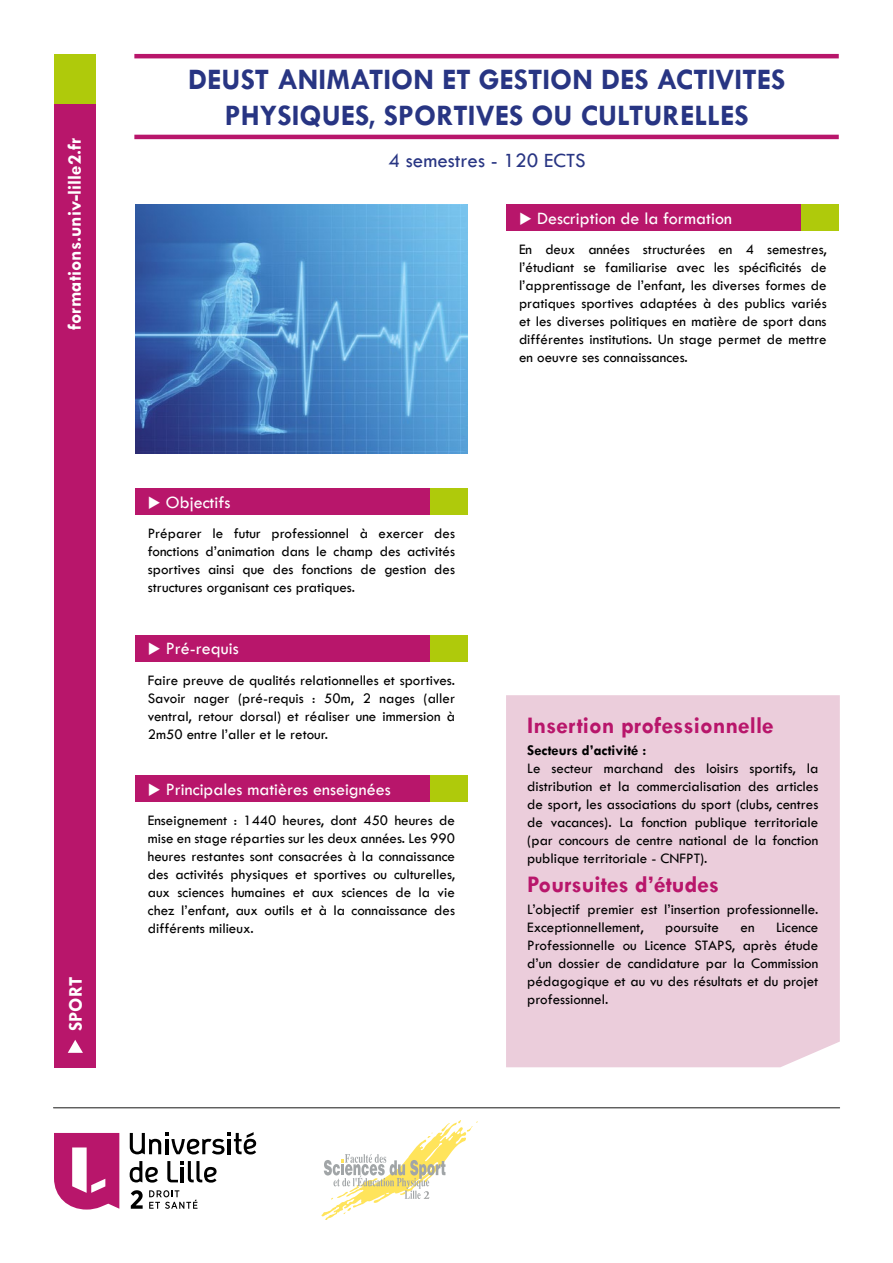
<style>
.page{position:relative;width:893px;height:1263px;background:#fff}
.page>*{position:absolute;margin:0;border:0;box-sizing:border-box;transform-origin:0 0}
.t1{font:700 30px/36px "Tw Cen";color:#283583;text-align:center}
.t2{font:700 24px "Tw Cen";color:#b8166b}
.t3{font:21px "Tw Cen";color:#283583}
.t4{font:700 19.5px "Tw Cen";color:#fff}
.t5{font:18px "Tw Cen";color:#fff}
.t6{font:15px/18px "Tw Cen";color:#000;text-align:justify}
.t7{font:700 15px "Tw Cen";color:#000}
</style>
<div class="page">
<div style="left:54px;top:55px;width:42px;height:49px;background:#afca0b"></div>
<div style="left:54px;top:104px;width:42px;height:963px;background:#b8166b"></div>
<svg style="left:68px;top:1040px;width:15px;height:13px"></svg>
<div style="left:506px;top:695px;width:334px;height:372px;background:#ebcddb"></div>
<hr style="left:134px;top:54px;width:705px;height:4px;background:#b8166b">
<hr style="left:134px;top:135px;width:705px;height:4px;background:#b8166b">
<div style="left:429px;top:775px;width:39px;height:26px;background:#afca0b"></div>
<div style="left:135px;top:775px;width:294px;height:26px;background:#b8166b"></div>
<div style="left:800px;top:205px;width:39px;height:26px;background:#afca0b"></div>
<div style="left:506px;top:205px;width:294px;height:26px;background:#b8166b"></div>
<div style="left:429px;top:488px;width:39px;height:27px;background:#afca0b"></div>
<div style="left:135px;top:488px;width:294px;height:27px;background:#b8166b"></div>
<div style="left:429px;top:635px;width:39px;height:26px;background:#afca0b"></div>
<div style="left:135px;top:635px;width:294px;height:26px;background:#b8166b"></div>
<img style="left:135px;top:205px;width:333px;height:249px">
<svg style="left:321px;top:1120px;width:157px;height:100px"></svg>
<hr style="left:53px;top:1107px;width:787px;height:1px;background:#575756">
<svg style="left:149px;top:1190px;width:48px;height:19px"></svg>
<svg style="left:131px;top:1190px;width:12px;height:19px"></svg>
<svg style="left:54px;top:1133px;width:65px;height:76px"></svg>
<svg style="left:130px;top:1161px;width:28px;height:21px"></svg>
<svg style="left:167px;top:1161px;width:50px;height:21px"></svg>
<svg style="left:130px;top:1132px;width:126px;height:22px"></svg>
<h3 class="t4" style="left:63px;top:330px;width:194px;rotate:-90deg">formations.univ-lille2.fr</h3>
<h3 class="t4" style="left:64px;top:1031px;width:56px;rotate:-90deg">SPORT</h3>
<h1 class="t1" style="left:188px;top:61px;width:599px">DEUST ANIMATION ET GESTION DES ACTIVITES<br>PHYSIQUES, SPORTIVES OU CULTURELLES</h1>
<h3 class="t3" style="left:388px;top:148px;width:199px">4 semestres - 120 ECTS</h3>
<p class="t5" style="left:519px;top:208px;width:214px">◆ Description de la formation</p>
<p class="t5" style="left:148px;top:491px;width:84px">◆ Objectifs</p>
<p class="t6" style="left:148px;top:524px;width:309px">Préparer le futur professionnel à exercer des fonctions d’animation dans le champ des activités sportives ainsi que des fonctions de gestion des structures organisant ces pratiques.</p>
<p class="t5" style="left:148px;top:638px;width:92px">◆ Pré-requis</p>
<p class="t6" style="left:148px;top:671px;width:309px">Faire preuve de qualités relationnelles et sportives.<br>Savoir nager (pré-requis : 50m, 2 nages (aller ventral, retour dorsal) et réaliser une immersion à 2m50 entre l’aller et le retour.</p>
<p class="t5" style="left:148px;top:778px;width:244px">◆ Principales matières enseignées</p>
<p class="t6" style="left:148px;top:811px;width:309px">Enseignement : 1440 heures, dont 450 heures de mise en stage réparties sur les deux années. Les 990 heures restantes sont consacrées à la connaissance des activités physiques et sportives ou culturelles, aux sciences humaines et aux sciences de la vie chez l’enfant, aux outils et à la connaissance des différents milieux.</p>
<p class="t6" style="left:519px;top:240px;width:309px">En deux années structurées en 4 semestres, l’étudiant se familiarise avec les spécificités de l’apprentissage de l’enfant, les diverses formes de pratiques sportives adaptées à des publics variés et les diverses politiques en matière de sport dans différentes institutions. Un stage permet de mettre en oeuvre ses connaissances.</p>
<h2 class="t2" style="left:527px;top:711px;width:248px">Insertion professionnelle</h2>
<p class="t7" style="left:527px;top:741px;width:121px">Secteurs d’activité :</p>
<p class="t6" style="left:527px;top:759px;width:293px">Le secteur marchand des loisirs sportifs, la distribution et la commercialisation des articles de sport, les associations du sport (clubs, centres de vacances). La fonction publique territoriale (par concours de centre national de la fonction publique territoriale - CNFPT).</p>
<h2 class="t2" style="left:527px;top:870px;width:193px">Poursuites d’études</h2>
<p class="t6" style="left:527px;top:900px;width:292px">L’objectif premier est l’insertion professionnelle.<br>Exceptionnellement,</p>
<p class="t6" style="left:527px;top:918px;width:293px;text-indent:249px">Licence Professionnelle ou Licence STAPS, après étude d’un dossier de candidature par la Commission pédagogique et au vu des résultats et du projet professionnel.</p>
<p class="t6" style="left:665px;top:918px;width:55px">poursuite</p>
<p class="t6" style="left:740px;top:918px;width:16px">en</p>
</div>
